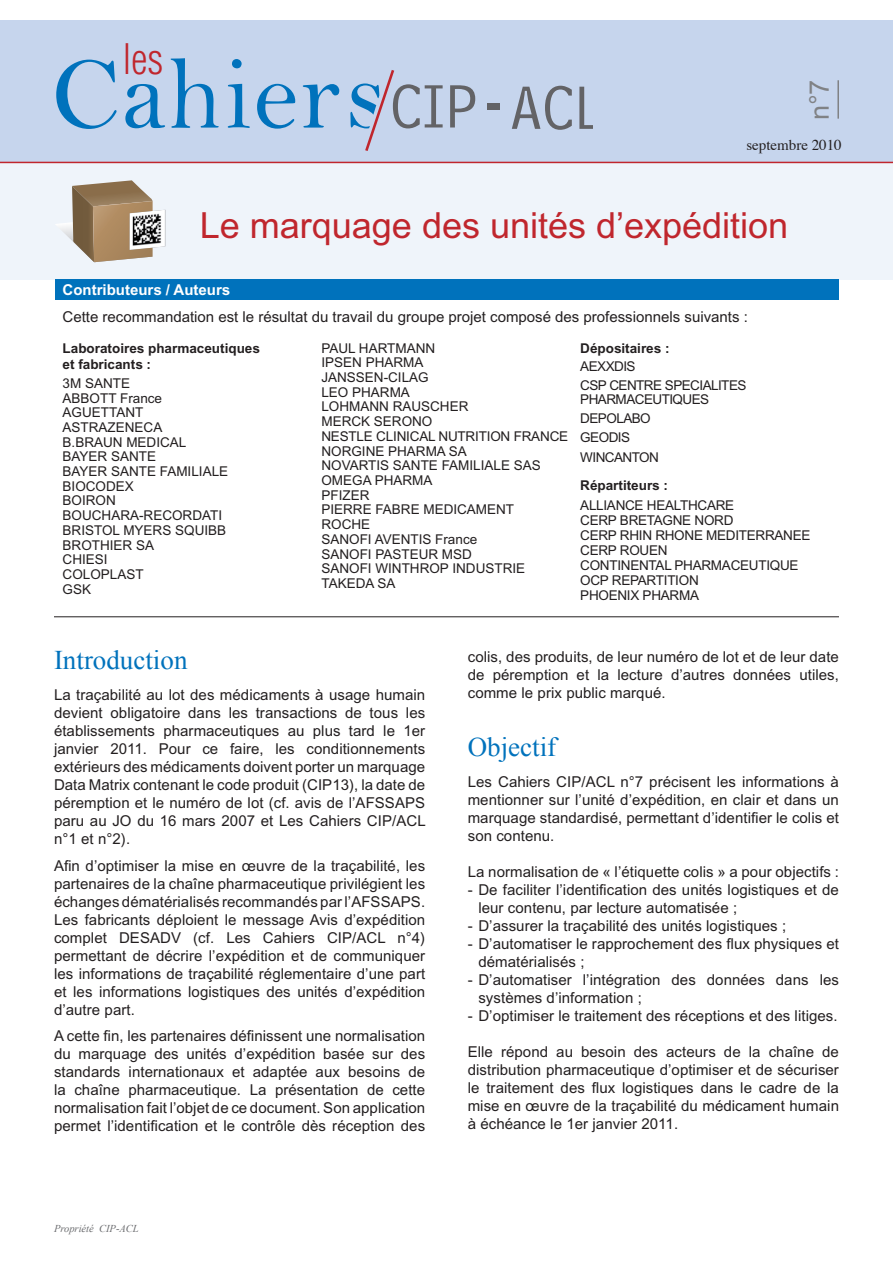
<style>
.page{position:relative;width:893px;height:1263px;background:#fff}
.page>*{position:absolute;margin:0;border:0;box-sizing:border-box;transform-origin:0 0}
.t1{font:300 64.65px "Bell Design";letter-spacing:.02em;color:#636366}
.t2{font:300 condensed 41.1px "Helvetica";color:#c0262d}
.t3{font:36px "Arial MT Std";color:#c0262d}
.t4{font:27px "Times New Roman";color:#0072bc}
.t5{font:27px "Arial MT Std";color:#808285}
.t6{font:15px/18px "Arial MT Std";letter-spacing:.005em;color:#231f20;text-align:justify}
.t7{font:700 15px "Arial MT Std";color:#fff}
.t8{font:15px "Times";color:#231f20}
.t9{font:13.5px/14.7px "Arial MT Std";color:#231f20}
.t10{font:13.5px/15px "Arial MT Std";letter-spacing:-.02em;color:#231f20}
.t11{font:700 13.5px/16.2px "Arial MT Std";color:#231f20}
.t12{font:13.5px/18.6px "Arial MT Std";letter-spacing:-.04em;color:#231f20}
.t13{font:italic 10.5px "Times New Roman";color:#6c6d70}
</style>
<div class="page">
<div style="left:0;top:163px;width:893px;height:117px;background:#eff4fa"></div>
<div style="left:0;top:20px;width:893px;height:143px;background:#c6d5ed"></div>
<div style="left:55px;top:280px;width:783px;height:20px;background:#0072bc"></div>
<svg style="left:56px;top:60px;width:61px;height:69px"></svg>
<svg style="left:125px;top:84px;width:40px;height:44px"></svg>
<svg style="left:171px;top:58px;width:48px;height:70px"></svg>
<svg style="left:228px;top:59px;width:22px;height:69px"></svg>
<svg style="left:257px;top:84px;width:38px;height:45px"></svg>
<svg style="left:303px;top:84px;width:36px;height:44px"></svg>
<svg style="left:350px;top:70px;width:45px;height:81px"></svg>
<div style="left:487px;top:103px;width:13px;height:7px;background:#636366"></div>
<hr style="left:837px;top:80px;width:2px;height:39px;background:#808285">
<hr style="left:54px;top:616px;width:785px;height:1px;background:#231f20">
<hr style="left:0;top:162px;width:893px;height:1px;background:#c0262d">
<svg style="left:56px;top:180px;width:109px;height:82px"></svg>
<img style="left:130px;top:210px;width:36px;height:40px">
<h2 class="t2" style="left:122px;top:33px;width:43px">les</h2>
<h1 class="t1" style="left:390px;top:69px;width:88px">CIP</h1>
<h3 class="t5" style="left:804px;top:120px;width:42px;rotate:-90deg">n°7</h3>
<p class="t8" style="left:746px;top:131px;width:97px">septembre 2010</p>
<h1 class="t1" style="left:510px;top:70px;width:92px">ACL</h1>
<h3 class="t3" style="left:200px;top:205px;width:590px">Le marquage des unités d’expédition</h3>
<p class="t7" style="left:63px;top:281px;width:169px">Contributeurs / Auteurs</p>
<p class="t6" style="left:63px;top:307px;width:687px">Cette recommandation est le résultat du travail du groupe projet composé des professionnels suivants :</p>
<p class="t11" style="left:63px;top:340px;width:199px">Laboratoires pharmaceutiques et fabricants :</p>
<p class="t9" style="left:63px;top:376px;width:167px">3M SANTE<br>ABBOTT France<br>AGUETTANT<br>ASTRAZENECA<br>B.BRAUN MEDICAL<br>BAYER SANTE<br>BAYER SANTE FAMILIALE<br>BIOCODEX<br>BOIRON<br>BOUCHARA-RECORDATI<br>BRISTOL MYERS SQUIBB<br>BROTHIER SA<br>CHIESI<br>COLOPLAST<br>GSK</p>
<p class="t9" style="left:321px;top:340px;width:248px">PAUL HARTMANN<br>IPSEN PHARMA<br>JANSSEN-CILAG<br>LEO PHARMA<br>LOHMANN RAUSCHER<br>MERCK SERONO<br>NESTLE CLINICAL NUTRITION FRANCE<br>NORGINE PHARMA SA<br>NOVARTIS SANTE FAMILIALE SAS<br>OMEGA PHARMA<br>PFIZER<br>PIERRE FABRE MEDICAMENT<br>ROCHE<br>SANOFI AVENTIS France<br>SANOFI PASTEUR MSD<br>SANOFI WINTHROP INDUSTRIE<br>TAKEDA SA</p>
<p class="t11" style="left:580px;top:340px;width:91px">Dépositaires :</p>
<p class="t12" style="left:580px;top:357px;width:168px">AEXXDIS<br>CSP CENTRE SPECIALITES</p>
<p class="t12" style="left:580px;top:390px;width:130px">PHARMACEUTIQUES<br>DEPOLABO<br>GEODIS</p>
<p class="t12" style="left:580px;top:448px;width:80px">WINCANTON</p>
<p class="t11" style="left:580px;top:477px;width:89px">Répartiteurs :</p>
<p class="t10" style="left:580px;top:497px;width:232px">ALLIANCE HEALTHCARE<br>CERP BRETAGNE NORD<br>CERP RHIN RHONE MEDITERRANEE<br>CERP ROUEN<br>CONTINENTAL PHARMACEUTIQUE<br>OCP REPARTITION<br>PHOENIX PHARMA</p>
<h3 class="t4" style="left:54px;top:642px;width:135px">Introduction</h3>
<p class="t6" style="left:54px;top:686px;width:373px">La traçabilité au lot des médicaments à usage humain devient obligatoire dans les transactions de tous les établissements pharmaceutiques au plus tard le 1er janvier 2011. Pour ce faire, les conditionnements extérieurs des médicaments doivent porter un marquage Data Matrix contenant le code produit (CIP13), la date de péremption et le numéro de lot (cf. avis de l’AFSSAPS paru au JO du 16 mars 2007 et Les Cahiers CIP/ACL n°1 et n°2).</p>
<p class="t6" style="left:54px;top:856px;width:373px">Afin d’optimiser la mise en œuvre de la traçabilité, les partenaires de la chaîne pharmaceutique privilégient les échanges dématérialisés recommandés par l’AFSSAPS.<br>Les fabricants déploient le message Avis d’expédition complet DESADV (cf. Les Cahiers CIP/ACL n°4) permettant de décrire l’expédition et de communiquer les informations de traçabilité réglementaire d’une part et les informations logistiques des unités d’expédition d’autre part.</p>
<p class="t6" style="left:54px;top:1027px;width:373px">A cette fin, les partenaires définissent une normalisation du marquage des unités d’expédition basée sur des standards internationaux et adaptée aux besoins de la chaîne pharmaceutique. La présentation de cette normalisation fait l’objet de ce document. Son application permet l’identification et le contrôle dès réception des</p>
<p class="t13" style="left:54px;top:1221px;width:86px">Propriété CIP-ACL</p>
<p class="t6" style="left:468px;top:647px;width:373px">colis, des produits, de leur numéro de lot et de leur date de péremption et la lecture d’autres données utiles, comme le prix public marqué.</p>
<h3 class="t4" style="left:468px;top:729px;width:90px">Objectif</h3>
<p class="t6" style="left:468px;top:773px;width:373px">Les Cahiers CIP/ACL n°7 précisent les informations à mentionner sur l’unité d’expédition, en clair et dans un marquage standardisé, permettant d’identifier le colis et son contenu.</p>
<p class="t6" style="left:468px;top:863px;width:373px">La normalisation de « l’étiquette colis » a pour objectifs :</p>
<p class="t6" style="left:478px;top:881px;width:362px;text-indent:-11px">- De faciliter l’identification des unités logistiques et de leur contenu, par lecture automatisée ;</p>
<p class="t6" style="left:468px;top:917px;width:320px">- D’assurer la traçabilité des unités logistiques ;</p>
<p class="t6" style="left:478px;top:935px;width:362px;text-indent:-11px">- D’automatiser le rapprochement des flux physiques et dématérialisés ;</p>
<p class="t6" style="left:478px;top:971px;width:362px;text-indent:-11px">- D’automatiser l’intégration des données dans les systèmes d’information ;</p>
<p class="t6" style="left:468px;top:1007px;width:371px">- D’optimiser le traitement des réceptions et des litiges.</p>
<p class="t6" style="left:468px;top:1043px;width:373px">Elle répond au besoin des acteurs de la chaîne de distribution pharmaceutique d’optimiser et de sécuriser le traitement des flux logistiques dans le cadre de la mise en œuvre de la traçabilité du médicament humain à échéance le 1er janvier 2011.</p>
</div>
